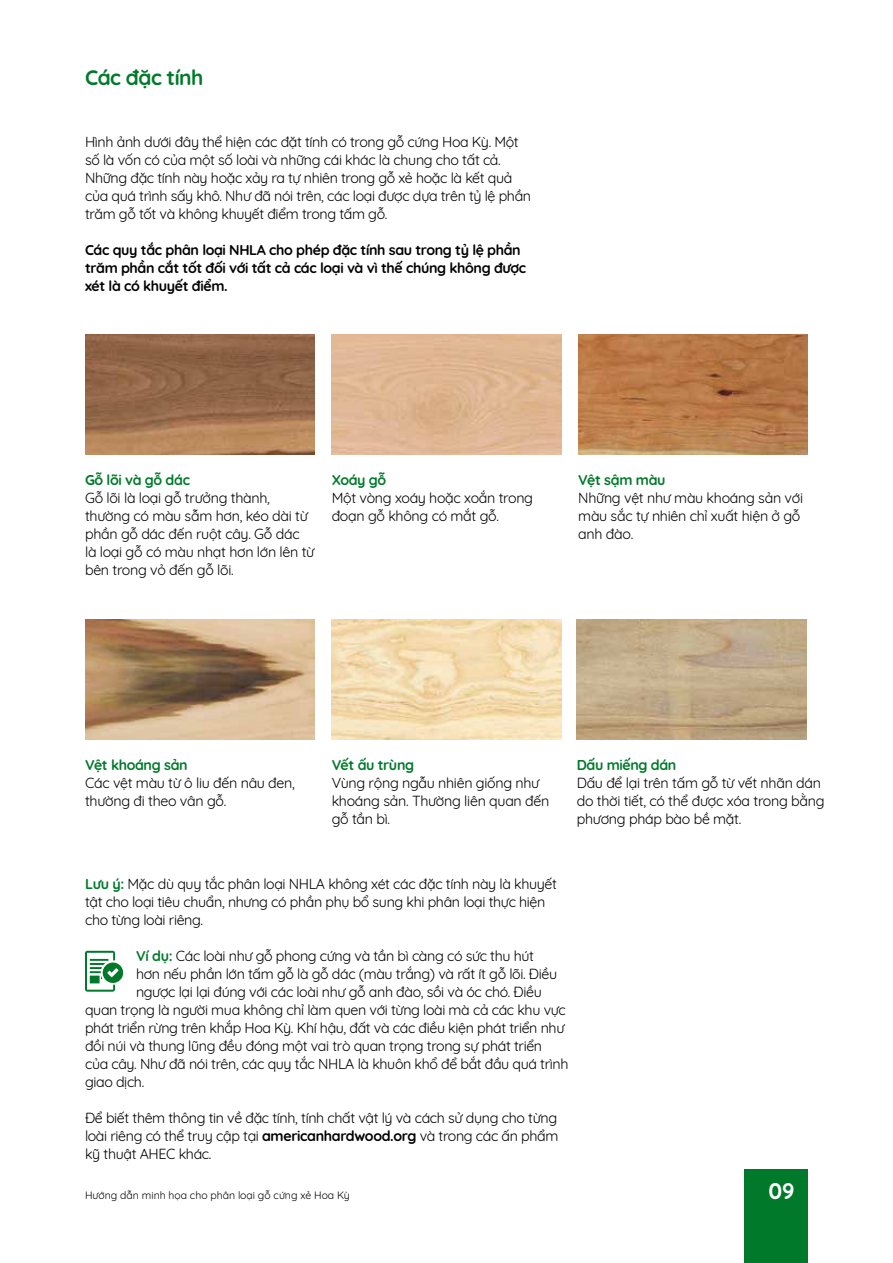
<style>
.page{position:relative;width:893px;height:1263px;background:#fff}
.page>*{position:absolute;margin:0;border:0;box-sizing:border-box;transform-origin:0 0}
.t1{font:700 22.5px "Quicksand";color:#fff}
.t2{font:700 21px "Quicksand";letter-spacing:-.025em;color:#00792a}
.t3{font:14.25px/18px "Quicksand";letter-spacing:-.025em;color:#000}
.t4{font:700 14.25px/18px "Quicksand";letter-spacing:-.025em;color:#000}
.t5{font:700 14.25px "Quicksand";letter-spacing:-.025em;color:#00792a}
.t6{font:10.5px "Quicksand";color:#000}
.s1{font-weight:700;color:#00792a}
.s2{font-weight:700}
</style>
<div class="page">
<img style="left:85px;top:334px;width:230px;height:121px">
<img style="left:578px;top:334px;width:230px;height:121px">
<img style="left:85px;top:619px;width:230px;height:121px">
<img style="left:577px;top:619px;width:229px;height:121px">
<img style="left:332px;top:619px;width:229px;height:121px">
<div style="left:745px;top:1169px;width:63px;height:94px;background:#00792a"></div>
<svg style="left:85px;top:951px;width:38px;height:41px"></svg>
<h2 class="t2" style="left:85px;top:60px;width:120px">Các đặc tính</h2>
<p class="t3" style="left:85px;top:132px;width:448px">Hình ảnh dưới đây thể hiện các đặt tính có trong gỗ cứng Hoa Kỳ. Một số là vốn có của một số loài và những cái khác là chung cho tất cả.<br>Những đặc tính này hoặc xảy ra tự nhiên trong gỗ xẻ hoặc là kết quả của quá trình sấy khô. Như đã nói trên, các loại được dựa trên tỷ lệ phần trăm gỗ tốt và không khuyết điểm trong tấm gỗ.</p>
<p class="t4" style="left:85px;top:240px;width:443px">Các quy tắc phân loại NHLA cho phép đặc tính sau trong tỷ lệ phần trăm phần cắt tốt đối với tất cả các loại và vì thế chúng không được xét là có khuyết điểm.</p>
<p class="t5" style="left:85px;top:468px;width:106px">Gỗ lõi và gỗ dác</p>
<p class="t3" style="left:85px;top:487px;width:231px">Gỗ lõi là loại gỗ trưởng thành, thường có màu sẫm hơn, kéo dài từ phần gỗ dác đến ruột cây. Gỗ dác là loại gỗ có màu nhạt hơn lớn lên từ bên trong vỏ đến gỗ lõi.</p>
<p class="t5" style="left:332px;top:468px;width:56px">Xoáy gỗ</p>
<p class="t3" style="left:332px;top:487px;width:203px">Một vòng xoáy hoặc xoắn trong đoạn gỗ không có mắt gỗ.</p>
<p class="t5" style="left:578px;top:468px;width:89px">Vệt sậm màu</p>
<p class="t3" style="left:578px;top:487px;width:226px">Những vệt như màu khoáng sản với màu sắc tự nhiên chỉ xuất hiện ở gỗ anh đào.</p>
<p class="t5" style="left:85px;top:753px;width:104px">Vệt khoáng sản</p>
<p class="t3" style="left:85px;top:772px;width:211px">Các vệt màu từ ô liu đến nâu đen, thường đi theo vân gỗ.</p>
<p class="t5" style="left:332px;top:753px;width:84px">Vết ấu trùng</p>
<p class="t3" style="left:332px;top:772px;width:219px">Vùng rộng ngẫu nhiên giống như khoáng sản. Thường liên quan đến gỗ tần bì.</p>
<p class="t5" style="left:577px;top:753px;width:101px">Dấu miếng dán</p>
<p class="t3" style="left:577px;top:772px;width:249px">Dấu để lại trên tấm gỗ từ vết nhãn dán do thời tiết, có thể được xóa trong bằng phương pháp bào bề mặt.</p>
<p class="t3" style="left:85px;top:873px;width:473px"><span class="s1">Lưu ý:</span> Mặc dù quy tắc phân loại NHLA không xét các đặc tính này là khuyết tật cho loại tiêu chuẩn, nhưng có phần phụ bổ sung khi phân loại thực hiện cho từng loài riêng.</p>
<p class="t3" style="left:136px;top:945px;width:400px"><span class="s1">Ví dụ:</span> Các loài như gỗ phong cứng và tần bì càng có sức thu hút</p>
<p class="t3" style="left:136px;top:963px;width:423px">hơn nếu phần lớn tấm gỗ là gỗ dác (màu trắng) và rất ít gỗ lõi. Điều</p>
<p class="t3" style="left:136px;top:981px;width:407px">ngược lại lại đúng với các loài như gỗ anh đào, sồi và óc chó. Điều</p>
<p class="t3" style="left:85px;top:999px;width:482px">quan trọng là người mua không chỉ làm quen với từng loài mà cả các khu vực</p>
<p class="t3" style="left:85px;top:1017px;width:481px">phát triển rừng trên khắp Hoa Kỳ. Khí hậu, đất và các điều kiện phát triển như</p>
<p class="t3" style="left:85px;top:1035px;width:459px">đồi núi và thung lũng đều đóng một vai trò quan trọng trong sự phát triển</p>
<p class="t3" style="left:85px;top:1053px;width:485px">của cây. Như đã nói trên, các quy tắc NHLA là khuôn khổ để bắt đầu quá trình</p>
<p class="t3" style="left:85px;top:1071px;width:61px">giao dịch.</p>
<p class="t3" style="left:85px;top:1107px;width:475px;text-align:justify">Để biết thêm thông tin về đặc tính, tính chất vật lý và cách sử dụng cho từng loài riêng có thể truy cập tại <span class="s2">americanhardwood.org</span> và trong các ấn phẩm kỹ thuật AHEC khác.</p>
<p class="t6" style="left:85px;top:1187px;width:266px">Hướng dẫn minh họa cho phân loại gỗ cứng xẻ Hoa Kỳ</p>
<h1 class="t1" style="left:768px;top:1172px;width:28px">09</h1>
</div>
